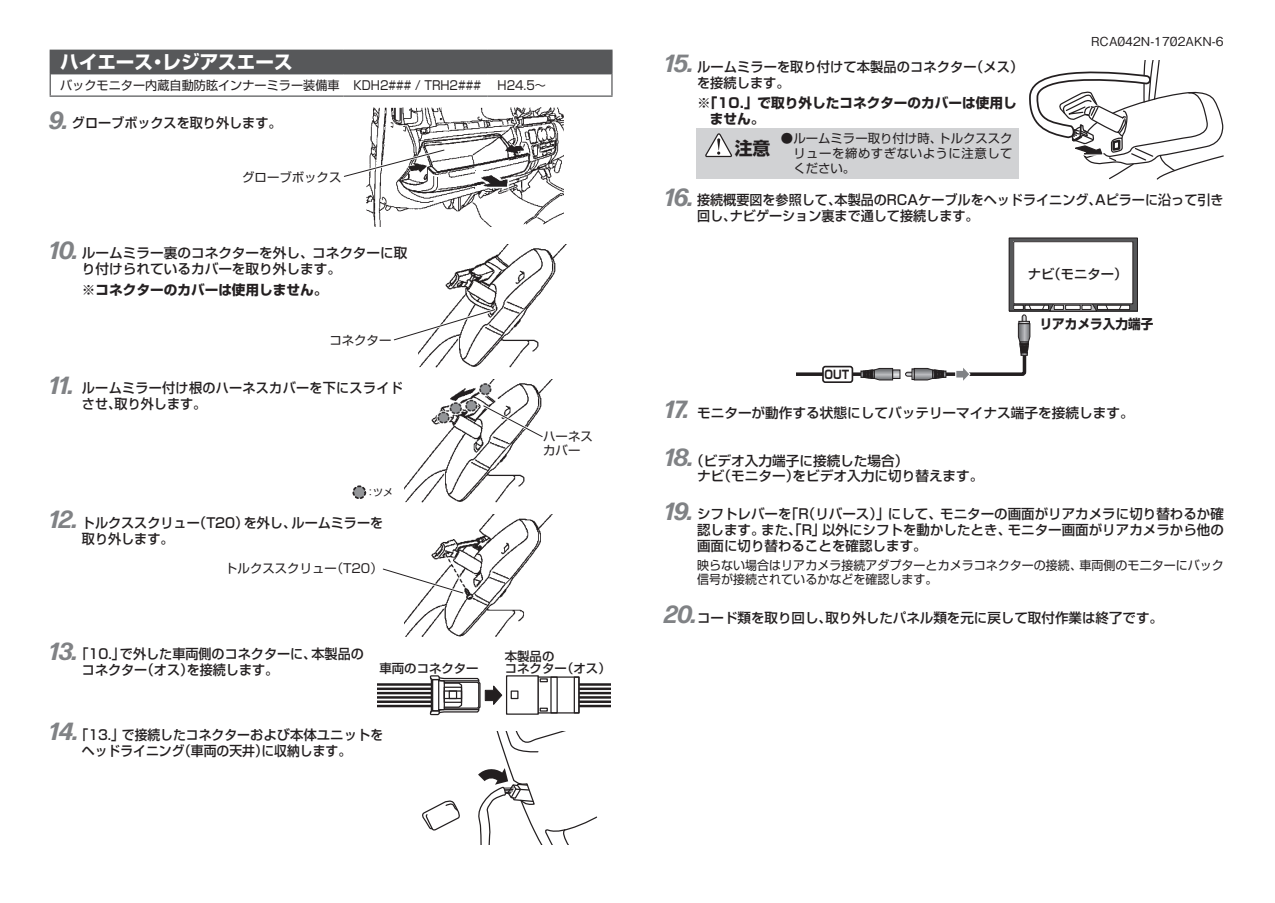
<style>
.page{position:relative;width:1275px;height:903px;background:#fff}
.page>*{position:absolute;margin:0;border:0;box-sizing:border-box;transform-origin:0 0}
.t1{font:italic 700 24.85px "Forma DJR Deck";color:#808285}
.t2{font:700 18.55px "Shin Go Pro";color:#fff}
.t3{font:700 17.85px "Shin Go Pro";color:#231f20}
.t4{font:500 13.65px/16.1px "Shin Go Pro";color:#231f20}
.t5{font:500 13.65px/16.1px "Shin Go Pro";color:#231f20;scale:.96 1}
.t6{font:700 13.65px/16.1px "Shin Go Pro";color:#231f20}
.t7{font:500 13.65px "Shin Go Pro";color:#231f20;scale:.94 1}
.t8{font:500 13.65px/16.1px "Shin Go Pro";letter-spacing:.02em;color:#231f20;scale:.96 1}
.t9{font:700 13.3px "Shin Go Pro";color:#231f20;scale:.95 1}
.t10{font:500 13.3px "Shin Go Pro";color:#231f20}
.t11{font:12.42px/13.7px "Shin Go Pro";color:#231f20}
.t12{font:12.42px/14.9px "Shin Go Pro";letter-spacing:.045em;color:#231f20}
.t13{font:500 12.42px "Shin Go Pro";color:#231f20}
.t14{font:12.42px "Shin Go Pro";color:#231f20;scale:.9 1}
.t15{font:500 12.42px "Gothic BBB Pro";color:#231f20}
.t16{font:700 11.72px "Shin Go Pro";color:#231f20;scale:.84 1}
.t17{font:9.97px "Shin Go Pro";color:#231f20}
</style>
<div class="page">
<img style="left:366px;top:108px;width:198px;height:118px">
<img style="left:419px;top:245px;width:147px;height:123px">
<img style="left:405px;top:380px;width:147px;height:123px">
<img style="left:405px;top:514px;width:148px;height:123px">
<div style="left:542px;top:429px;width:52px;height:28px;background:#fff"></div>
<div style="left:353px;top:486px;width:12px;height:12px;background:#939598;border-radius:50%"></div>
<div style="left:352px;top:485px;width:14px;height:14px;border:2px dashed #231f20;border-radius:50%"></div>
<svg style="left:1029px;top:61px;width:195px;height:119px"></svg>
<div style="left:506px;top:675px;width:33px;height:40px;border:1px solid #231f20"></div>
<div style="left:538px;top:676px;width:42px;height:37px;border:1px solid #231f20"></div>
<div style="left:574px;top:676px;width:6px;height:37px;border:1px solid #231f20"></div>
<div style="left:550px;top:676px;width:8px;height:37px;border:1px solid #231f20"></div>
<svg style="left:540px;top:708px;width:8px;height:4px"></svg>
<div style="left:511px;top:690px;width:7px;height:9px;border:1px solid #231f20"></div>
<svg style="left:540px;top:678px;width:8px;height:4px"></svg>
<hr style="left:378px;top:683px;width:53px;height:3px;background:#231f20">
<hr style="left:378px;top:687px;width:53px;height:3px;background:#231f20">
<hr style="left:378px;top:692px;width:53px;height:2px;background:#231f20">
<hr style="left:378px;top:696px;width:53px;height:3px;background:#231f20">
<hr style="left:378px;top:700px;width:53px;height:3px;background:#231f20">
<hr style="left:378px;top:705px;width:53px;height:2px;background:#231f20">
<hr style="left:579px;top:683px;width:31px;height:3px;background:#231f20">
<hr style="left:579px;top:687px;width:31px;height:3px;background:#231f20">
<hr style="left:579px;top:692px;width:31px;height:2px;background:#231f20">
<hr style="left:579px;top:696px;width:31px;height:3px;background:#231f20">
<hr style="left:579px;top:700px;width:31px;height:3px;background:#231f20">
<hr style="left:579px;top:705px;width:31px;height:2px;background:#231f20">
<svg style="left:429px;top:675px;width:73px;height:41px"></svg>
<svg style="left:422px;top:800px;width:38px;height:31px"></svg>
<svg style="left:478px;top:731px;width:120px;height:114px"></svg>
<div style="left:696px;top:128px;width:322px;height:50px;background:#d1d2d4"></div>
<svg style="left:344px;top:147px;width:103px;height:32px"></svg>
<svg style="left:393px;top:307px;width:105px;height:36px"></svg>
<svg style="left:480px;top:402px;width:66px;height:38px"></svg>
<svg style="left:382px;top:566px;width:84px;height:30px"></svg>
<div style="left:50px;top:50px;width:562px;height:24px;background:#57585a"></div>
<hr style="left:488px;top:50px;width:125px;height:1px;background:#57585a">
<hr style="left:611px;top:51px;width:2px;height:23px;background:#57585a">
<svg style="left:50px;top:74px;width:1px;height:21px"></svg>
<hr style="left:611px;top:74px;width:2px;height:21px;background:#57585a">
<hr style="left:50px;top:95px;width:293px;height:2px;background:#57585a">
<hr style="left:488px;top:95px;width:125px;height:2px;background:#57585a">
<hr style="left:343px;top:95px;width:145px;height:2px;background:#57585a">
<svg style="left:796px;top:372px;width:65px;height:4px"></svg>
<div style="left:823px;top:367px;width:29px;height:15px;background:#fff;border-radius:2px"></div>
<div style="left:822px;top:366px;width:31px;height:17px;border:2px solid #231f20;border-radius:2px"></div>
<svg style="left:1011px;top:240px;width:125px;height:69px"></svg>
<div style="left:1009px;top:238px;width:129px;height:73px;border:1px solid #231f20"></div>
<hr style="left:1025px;top:305px;width:23px;height:4px;background:#fff">
<div style="left:1024px;top:305px;width:25px;height:5px;border:1px solid #231f20"></div>
<hr style="left:1097px;top:305px;width:33px;height:4px;background:#fff">
<div style="left:1097px;top:305px;width:33px;height:5px;border:1px solid #231f20"></div>
<svg style="left:1105px;top:304px;width:4px;height:7px"></svg>
<svg style="left:1118px;top:304px;width:4px;height:7px"></svg>
<svg style="left:1041px;top:304px;width:57px;height:8px"></svg>
<div style="left:1014px;top:242px;width:119px;height:62px;background:#fff"></div>
<div style="left:1013px;top:241px;width:120px;height:63px;border:1px solid #231f20"></div>
<svg style="left:861px;top:304px;width:171px;height:77px"></svg>
<h2 class="t2" style="left:162px;top:47px;width:132px">レジアスエース</h2>
<h2 class="t2" style="left:60px;top:47px;width:95px">ハイエース</h2>
<h2 class="t2" style="left:149px;top:47px;width:20px">・</h2>
<p class="t11" style="left:60px;top:77px;width:281px">バックモニター内蔵自動防眩インナーミラー装備車</p>
<h1 class="t1" style="left:50px;top:104px;width:20px">9.</h1>
<p class="t5" style="left:72px;top:114px;width:220px">グローブボックスを取り外します。</p>
<p class="t14" style="left:353px;top:75px;width:143px">KDH2### / TRH2###</p>
<p class="t11" style="left:242px;top:169px;width:101px">グローブボックス</p>
<p class="t14" style="left:498px;top:75px;width:54px">H24.5~</p>
<h1 class="t1" style="left:50px;top:234px;width:30px">10.</h1>
<p class="t4" style="left:82px;top:243px;width:327px">ルームミラー裏のコネクターを外し、コネクターに取り付けられているカバーを取り外します。</p>
<p class="t6" style="left:82px;top:280px;width:247px">※コネクターのカバーは使用しません。</p>
<p class="t11" style="left:329px;top:332px;width:64px">コネクター</p>
<h1 class="t1" style="left:50px;top:369px;width:26px">11.</h1>
<p class="t8" style="left:115px;top:378px;width:302px;text-indent:-33px">ルームミラー付け根のハーネスカバーを下にスライド取り外します。</p>
<p class="t5" style="left:82px;top:394px;width:42px">させ、</p>
<p class="t17" style="left:373px;top:484px;width:21px">ツメ</p>
<p class="t17" style="left:366px;top:484px;width:11px">：</p>
<h1 class="t1" style="left:50px;top:503px;width:30px">12.</h1>
<p class="t5" style="left:193px;top:513px;width:59px">（T20）</p>
<p class="t5" style="left:244px;top:513px;width:56px">を外し、</p>
<p class="t5" style="left:82px;top:513px;width:124px">トルクススクリュー取り外します。</p>
<p class="t5" style="left:292px;top:513px;width:97px">ルームミラーを</p>
<p class="t11" style="left:331px;top:560px;width:54px">（T20(</p>
<p class="t11" style="left:225px;top:560px;width:113px">トルクススクリュー</p>
<p class="t11" style="left:543px;top:428px;width:51px">ハーネスカバー</p>
<h1 class="t1" style="left:50px;top:635px;width:30px">13.</h1>
<p class="t5" style="left:75px;top:644px;width:53px">「10.」</p>
<p class="t5" style="left:311px;top:644px;width:56px">本製品の</p>
<p class="t5" style="left:120px;top:644px;width:206px">で外した車両側のコネクターに、</p>
<p class="t5" style="left:141px;top:660px;width:56px">（オス）</p>
<p class="t5" style="left:187px;top:660px;width:97px">を接続します。</p>
<p class="t5" style="left:82px;top:660px;width:70px">コネクター</p>
<p class="t13" style="left:379px;top:658px;width:101px">車両のコネクター</p>
<h1 class="t1" style="left:50px;top:715px;width:31px">14.</h1>
<p class="t7" style="left:122px;top:723px;width:280px">で接続したコネクターおよび本体ユニットを</p>
<p class="t7" style="left:76px;top:723px;width:53px">「13.」</p>
<p class="t7" style="left:82px;top:739px;width:111px">ヘッドライニング</p>
<p class="t7" style="left:261px;top:739px;width:97px">に収納します。</p>
<p class="t7" style="left:178px;top:739px;width:97px">（車両の天井）</p>
<p class="t13" style="left:505px;top:646px;width:51px">本製品の</p>
<p class="t13" style="left:561px;top:658px;width:51px">（オス(</p>
<p class="t13" style="left:505px;top:658px;width:64px">コネクター</p>
<h1 class="t1" style="left:665px;top:48px;width:30px">15.</h1>
<p class="t4" style="left:697px;top:57px;width:281px">ルームミラーを取り付けて本製品のコネクターを接続します。</p>
<p class="t6" style="left:710px;top:93px;width:308px;text-indent:-13px">※「10.」で取り外したコネクターのカバーは使用しません。</p>
<p class="t4" style="left:970px;top:57px;width:55px">（メス(</p>
<p class="t11" style="left:781px;top:130px;width:163px">●ルームミラー取り付け時、</p>
<p class="t11" style="left:938px;top:130px;width:76px">トルクススク</p>
<h3 class="t3" style="left:735px;top:134px;width:37px">注意</h3>
<p class="t12" style="left:793px;top:144px;width:221px">リューを締めすぎないように注意してください。</p>
<p class="t15" style="left:1091px;top:32px;width:134px">RCA042N-1702AKN-6</p>
<h1 class="t1" style="left:665px;top:181px;width:30px">16.</h1>
<p class="t5" style="left:835px;top:190px;width:280px">本製品のRCAケーブルをヘッドライニング、</p>
<p class="t5" style="left:1095px;top:190px;width:135px">Aピラーに沿って引き</p>
<p class="t5" style="left:730px;top:190px;width:261px;text-indent:-33px">接続概要図を参照して、<br>ナビゲーション裏まで通して接続します。</p>
<p class="t5" style="left:697px;top:206px;width:42px">回し、</p>
<p class="t10" style="left:1028px;top:263px;width:28px">ナビ</p>
<p class="t10" style="left:1048px;top:263px;width:81px">（モニター(</p>
<p class="t9" style="left:1040px;top:313px;width:121px">リアカメラ入力端子</p>
<h1 class="t1" style="left:665px;top:394px;width:26px">17.</h1>
<p class="t16" style="left:825px;top:365px;width:31px">OUT</p>
<p class="t4" style="left:697px;top:403px;width:438px">モニターが動作する状態にしてバッテリーマイナス端子を接続します。</p>
<h1 class="t1" style="left:665px;top:442px;width:30px">18.</h1>
<p class="t4" style="left:793px;top:451px;width:192px;line-height:15px;text-indent:-102px">（ビデオ入力端子に接続した場合(<br>をビデオ入力に切り替えます。</p>
<p class="t4" style="left:697px;top:466px;width:29px">ナビ</p>
<p class="t4" style="left:717px;top:466px;width:83px">（モニター）</p>
<h1 class="t1" style="left:665px;top:495px;width:30px">19.</h1>
<p class="t4" style="left:697px;top:504px;width:96px">シフトレバーを</p>
<p class="t4" style="left:785px;top:504px;width:440px">「（R リバース）」にして、モニターの画面がリアカメラに切り替わるか確</p>
<p class="t4" style="left:761px;top:520px;width:66px">また、「R」</p>
<p class="t4" style="left:1008px;top:520px;width:218px">モニター画面がリアカメラから他の</p>
<p class="t4" style="left:822px;top:520px;width:191px">以外にシフトを動かしたとき、</p>
<p class="t4" style="left:697px;top:520px;width:231px">認します。<br>画面に切り替わることを確認します。</p>
<p class="t11" style="left:697px;top:557px;width:386px">映らない場合はリアカメラ接続アダプターとカメラコネクターの接続、信号が接続されているかなどを確認します。</p>
<p class="t11" style="left:1079px;top:557px;width:146px">車両側のモ二ターにバック</p>
<h1 class="t1" style="left:665px;top:599px;width:34px">20.</h1>
<p class="t4" style="left:825px;top:608px;width:339px">取り外したパネル類を元に戻して取付作業は終了です。</p>
<p class="t4" style="left:697px;top:608px;width:137px">コード類を取り回し、</p>
</div>
